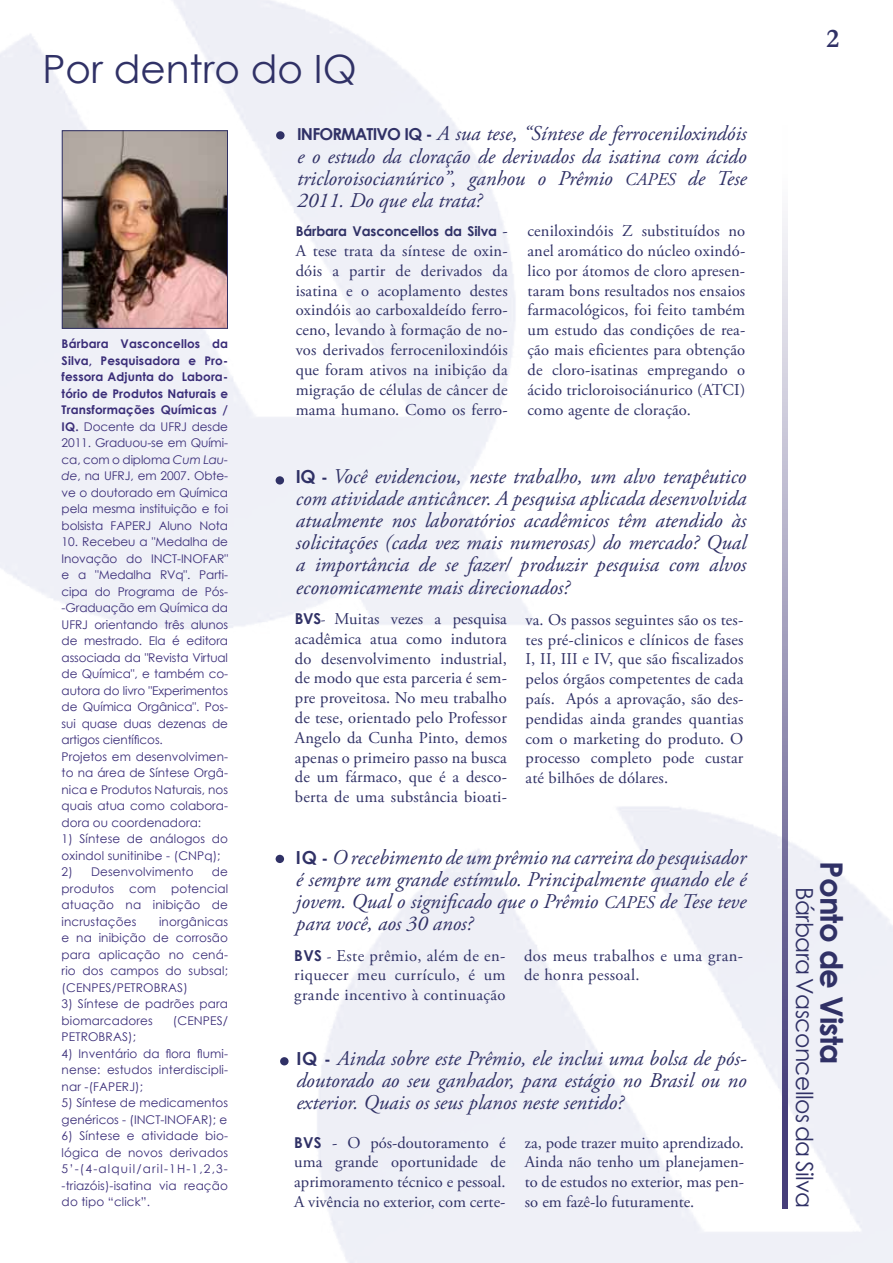
<style>
.page{position:relative;width:893px;height:1263px;background:#fff}
.page>*{position:absolute;margin:0;border:0;box-sizing:border-box;transform-origin:0 0}
.t1{font:39px "Century Gothic";color:#303166}
.t2{font:700 30.9px "Century Gothic";letter-spacing:-.025em;color:#303166}
.t3{font:700 27px "Garamond";color:#303166}
.t4{font:23.55px "Century Gothic";letter-spacing:-.025em;color:#303166}
.t5{font:italic 21px/22px "Adobe Garamond Pro";color:#303166;text-align:justify}
.t6{font:16.5px/19.8px "Adobe Garamond Pro";letter-spacing:.01em;color:#303166;text-align:justify}
.t7{font:700 13.5px "Century Gothic";letter-spacing:-.01em;color:#303166}
.t8{font:12px/16.5px "Century Gothic";color:#3a2d78;text-align:justify}
.s1{font-weight:700}
.s2{font-style:italic}
.s3{font-family:"Century Gothic";font-weight:700;font-style:normal;font-size:16.5px}
.s4{font-family:"Century Gothic";font-weight:700;font-style:normal;font-size:16.2px}
.s5{font-size:18px}
.s6{font-family:"Adobe Garamond Pro";font-weight:400;font-size:16.5px}
.s7{font-family:"Century Gothic";font-weight:700;font-style:normal;font-size:18px}
.s8{font-family:"Century Gothic";font-weight:700;font-size:15px}
.s9{font-size:15px}
</style>
<div class="page">
<img style="left:317px;top:777px;width:576px;height:486px">
<img style="left:0;top:0;width:536px;height:629px">
<div style="left:276px;top:131px;width:9px;height:9px;background:#303166;border-radius:50%"></div>
<div style="left:276px;top:855px;width:8px;height:8px;background:#303166;border-radius:50%"></div>
<svg style="left:782px;top:218px;width:5px;height:990px;background:#938fb2"></svg>
<img style="left:64px;top:132px;width:162px;height:194px">
<div style="left:62px;top:130px;width:166px;height:198px;border:1px solid #303166"></div>
<div style="left:280px;top:1057px;width:9px;height:8px;background:#303166;border-radius:50%"></div>
<div style="left:276px;top:476px;width:8px;height:9px;background:#303166;border-radius:50%"></div>
<h1 class="t1" style="left:43px;top:42px;width:316px">Por dentro do IQ</h1>
<p class="t8" style="left:62px;top:335px;width:168px"><span class="s1">Bárbara Vasconcellos da Silva, Pesquisadora e Pro&shy;fessora Adjunta do Labora&shy;tório de Produtos Naturais e Transformações Químicas / IQ.</span> Docente da UFRJ desde 2011. Graduou-se em Quími&shy;ca, com o diploma <span class="s2">Cum Lau&shy;de</span>, na UFRJ, em 2007. Obte&shy;ve o doutorado em Química pela mesma instituição e foi bolsista FAPERJ Aluno Nota</p>
<p class="t8" style="left:62px;top:533px;width:168px;text-align:left">10. Recebeu a "Medalha de<br>Inovação do INCT-INOFAR" e a "Medalha RVq". Parti&shy;cipa do Programa de Pós--Graduação em Química da<br>UFRJ orientando três alunos de mestrado. Ela é editora associada da "Revista Virtual de Química", e também co&shy;autora do livro "Experimentos de Química Orgânica". Pos&shy;sui quase duas dezenas de artigos científicos.<br>Projetos em desenvolvimen&shy;to na área de Síntese Orgâ&shy;nica e Produtos Naturais, nos quais atua como colabora&shy;dora ou coordenadora:</p>
<p class="t8" style="left:62px;top:830px;width:168px">1) Síntese de análogos do oxindol sunitinibe - (CNPq);</p>
<p class="t8" style="left:62px;top:863px;width:133px">2) Desenvolvimento</p>
<p class="t8" style="left:62px;top:863px;width:168px;text-indent:150px">de produtos com potencial atuação na inibição de incrustações</p>
<p class="t8" style="left:62px;top:913px;width:168px;text-indent:97px">inorgânicas e na inibição de corrosão para aplicação no cená&shy;rio dos campos do subsal; (CENPES/PETROBRAS)</p>
<p class="t8" style="left:62px;top:995px;width:168px">3) Síntese de padrões para biomarcadores</p>
<p class="t8" style="left:173px;top:1012px;width:57px">(CENPES/</p>
<p class="t8" style="left:62px;top:1028px;width:76px">PETROBRAS);</p>
<p class="t8" style="left:62px;top:1045px;width:168px">4) Inventário da flora flumi&shy;nense: estudos interdiscipli&shy;nar -(FAPERJ);</p>
<p class="t8" style="left:62px;top:1094px;width:168px">5) Síntese de medicamentos genéricos - (INCT-INOFAR); e</p>
<p class="t8" style="left:62px;top:1127px;width:168px">6) Síntese e atividade bio&shy;lógica de novos derivados 5’-(4-alquil/aril-1H-1,2,3- -triazóis)-isatina via reação do tipo “click”.</p>
<p class="t5" style="left:297px;top:123px;width:451px"><span class="s3">INFORMATIVO IQ</span> <span class="s4">-</span> A sua tese, “Síntese de ferroceniloxindóis e o estudo da cloração de derivados da isatina com ácido tricloroisocianúrico”, ganhou o Prêmio <span class="s5">CAPES</span> de Tese 2011. Do que ela trata?</p>
<p class="t7" style="left:296px;top:221px;width:214px">Bárbara Vasconcellos da Silva <span class="s6">-</span></p>
<p class="t6" style="left:296px;top:242px;width:214px">A tese trata da síntese de oxin&shy;dóis a partir de derivados da isatina e o acoplamento destes oxindóis ao carboxaldeído ferro&shy;ceno, levando à formação de no&shy;vos derivados ferroceniloxindóis que foram ativos na inibição da migração de células de câncer de mama humano. Como os ferro-</p>
<p class="t6" style="left:527px;top:222px;width:219px">ceniloxindóis Z substituídos no anel aromático do núcleo oxindó&shy;lico por átomos de cloro apresen&shy;taram bons resultados nos ensaios farmacológicos, foi feito também um estudo das condições de rea&shy;ção mais eficientes para obtenção de cloro-isatinas empregando o ácido tricloroisociánurico (ATCI) como agente de cloração.</p>
<p class="t5" style="left:296px;top:466px;width:452px"><span class="s7">IQ</span> <span class="s4">-</span> Você evidenciou, neste trabalho, um alvo terapêutico com atividade anticâncer. A pesquisa aplicada desenvolvida atualmente nos laboratórios acadêmicos têm atendido às solicitações (cada vez mais numerosas) do mercado? Qual a importância de se fazer/ produzir pesquisa com alvos economicamente mais direcionados?</p>
<p class="t6" style="left:295px;top:609px;width:214px"><span class="s8">BVS</span><span class="s9">-</span> Muitas vezes a pesquisa acadêmica atua como indutora do desenvolvimento industrial, de modo que esta parceria é sem&shy;pre proveitosa. No meu trabalho de tese, orientado pelo Professor Angelo da Cunha Pinto, demos apenas o primeiro passo na busca de um fármaco, que é a desco&shy;berta de uma substância bioati-</p>
<p class="t6" style="left:526px;top:610px;width:219px">va. Os passos seguintes são os tes&shy;tes pré-clinicos e clínicos de fases I, II, III e IV, que são fiscalizados pelos órgãos competentes de cada país. Após a aprovação, são des&shy;pendidas ainda grandes quantias com o marketing do produto. O processo completo pode custar até bilhões de dólares.</p>
<p class="t5" style="left:296px;top:847px;width:452px"><span class="s7">IQ</span> <span class="s4">-</span> O recebimento de um prêmio na carreira do pesquisador é sempre um grande estímulo. Principalmente quando ele é jovem. Qual o significado que o Prêmio <span class="s5">CAPES</span> de Tese teve para você, aos 30 anos?</p>
<p class="t6" style="left:294px;top:946px;width:213px"><span class="s8">BVS</span> <span class="s9">-</span> Este prêmio, além de en&shy;riquecer meu currículo, é um grande incentivo à continuação</p>
<p class="t6" style="left:524px;top:946px;width:221px">dos meus trabalhos e uma gran&shy;de honra pessoal.</p>
<p class="t5" style="left:296px;top:1048px;width:452px"><span class="s7">IQ</span> <span class="s4">-</span> Ainda sobre este Prêmio, ele inclui uma bolsa de pós&shy;doutorado ao seu ganhador, para estágio no Brasil ou no exterior. Quais os seus planos neste sentido?</p>
<p class="t6" style="left:294px;top:1133px;width:213px"><span class="s8">BVS</span> - O pós-doutoramento é uma grande oportunidade de aprimoramento técnico e pessoal.<br>A vivência no exterior, com certe-</p>
<p class="t6" style="left:525px;top:1133px;width:221px">za, pode trazer muito aprendizado.<br>Ainda não tenho um planejamen&shy;to de estudos no exterior, mas pen&shy;so em fazê-lo futuramente.</p>
<h3 class="t3" style="left:826px;top:21px;width:14px">2</h3>
<h2 class="t2" style="left:855px;top:861px;width:205px;rotate:90deg">Ponto de Vista</h2>
<h3 class="t4" style="left:821px;top:887px;width:323px;rotate:90deg">Bárbara Vasconcellos da Silva</h3>
</div>
